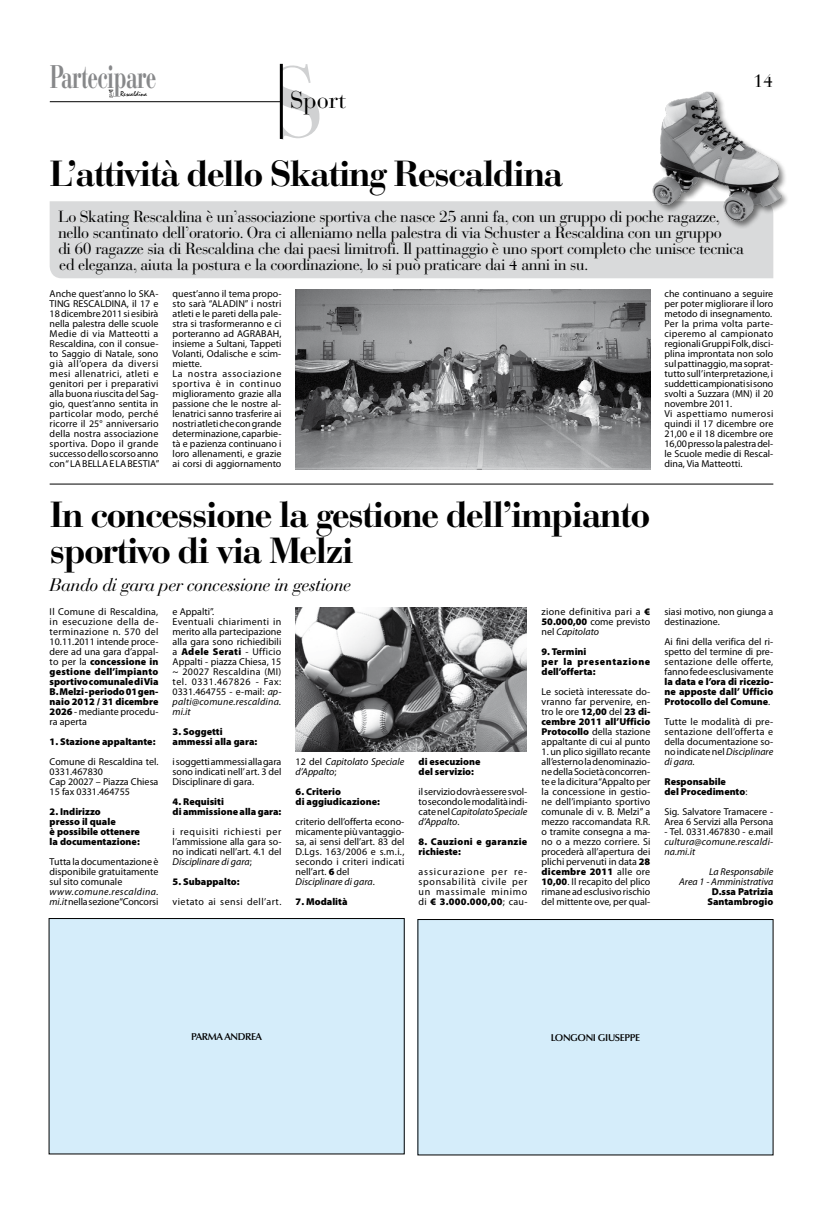
<style>
.page{position:relative;width:823px;height:1219px;background:#fff}
.page>*{position:absolute;margin:0;border:0;box-sizing:border-box;transform-origin:0 0}
.t1{font:700 36px/36px "Bauer Bodoni Std";letter-spacing:-.05em;color:#000}
.t2{font:700 32.5px "Bauer Bodoni Std";letter-spacing:-.03em;color:#87888a;scale:.65 1}
.t3{font:24px "Bauer Bodoni Std";color:#000}
.t4{font:italic 18px "Bauer Bodoni Std";letter-spacing:-.03em;color:#000}
.t5{font:18px "Bauer Bodoni Std";color:#000}
.t6{font:16px/16px "Bauer Bodoni Std";letter-spacing:-.03em;color:#000}
.t7{font:10px/10px "Myriad Pro";color:#000;text-align:justify}
.t8{font:900 10px/10px "Myriad Pro";color:#000}
.t9{font:italic 10px/10px "Myriad Pro";letter-spacing:.005em;color:#000}
.t10{font:italic 10px/10px "Myriad Pro";letter-spacing:.035em;color:#000}
.t11{font:900 10px/10px "Myriad Pro";letter-spacing:.035em;color:#000}
.t12{font:900 10px/10px "Myriad Pro";letter-spacing:.03em;color:#000}
.t13{font:600 10px "Optima LT Std";letter-spacing:-.04em;color:#000}
.t14{font:10px "Myriad Pro";letter-spacing:.04em;color:#000}
.t15{font:6.9px "Mistral Std";color:#000}
.s1{font-weight:900}
.s2{font-style:normal}
.s3{font-style:italic}
.s4{font-weight:400}
</style>
<div class="page">
<svg style="left:109px;top:89px;width:5px;height:8px"></svg>
<hr style="left:50px;top:101px;width:231px;height:1px;background:#000">
<div style="left:49px;top:918px;width:355px;height:236px;background:#d5edfa"></div>
<div style="left:49px;top:918px;width:355px;height:236px;border:1px solid #000"></div>
<div style="left:417px;top:919px;width:355px;height:236px;background:#d5edfa"></div>
<div style="left:417px;top:919px;width:355px;height:236px;border:1px solid #000"></div>
<div style="left:50px;top:201px;width:722px;height:77px;background:#d9dadb"></div>
<img style="left:295px;top:290px;width:355px;height:180px">
<hr style="left:50px;top:484px;width:722px;height:1px;background:#000">
<img style="left:295px;top:608px;width:231px;height:144px">
<div style="left:651px;top:91px;width:138px;height:137px;background:#000;opacity:.5"></div>
<img style="left:650px;top:91px;width:132px;height:133px">
<svg style="left:268px;top:63px;width:15px;height:76px"></svg>
<h2 class="t2" style="left:50px;top:57px;width:165px">Partecipare</h2>
<p class="t15" style="left:120px;top:90px;width:28px">Rescaldina</p>
<h3 class="t3" style="left:290px;top:86px;width:58px">Sport</h3>
<h3 class="t5" style="left:752px;top:70px;width:22px">14</h3>
<h1 class="t1" style="left:50px;top:156px;width:515px">L’attività dello Skating Rescaldina</h1>
<p class="t6" style="left:58px;top:208px;width:687px">Lo Skating Rescaldina è un’associazione sportiva che nasce 25 anni fa, con un gruppo di poche ragazze, nello scantinato dell’oratorio. Ora ci alleniamo nella palestra di via Schuster a Rescaldina con un gruppo<br>di 60 ragazze sia di Rescaldina che dai paesi limitrofi. Il pattinaggio è uno sport completo che unisce tecnica ed eleganza, aiuta la postura e la coordinazione, lo si può praticare dai 4 anni in su.</p>
<p class="t7" style="left:50px;top:289px;width:111px">Anche quest’anno lo SKA-TING RESCALDINA, il 17 e 18 dicembre 2011 si esibirà nella palestra delle scuole Medie di via Matteotti a Rescaldina, con il consue&shy;to Saggio di Natale, sono già all’opera da diversi mesi allenatrici, atleti e genitori per i preparativi alla buona riuscita del Sag&shy;gio, quest’anno sentita in particolar modo, perché ricorre il 25° anniversario della nostra associazione sportiva. Dopo il grande successo dello scorso anno con “ LA BELLA E LA BESTIA”</p>
<p class="t7" style="left:172px;top:289px;width:110px;text-align:left">quest’anno il tema propo&shy;sto sarà “ALADIN” i nostri atleti e le pareti della pale&shy;stra si trasformeranno e ci porteranno ad AGRABAH, insieme a Sultani, Tappeti<br>Volanti, Odalische e scim&shy;miette.<br>La nostra associazione sportiva è in continuo miglioramento grazie alla passione che le nostre al&shy;lenatrici sanno trasferire ai nostri atleti che con grande determinazione, caparbie&shy;tà e pazienza continuano i loro allenamenti, e grazie ai corsi di aggiornamento</p>
<p class="t7" style="left:664px;top:289px;width:110px;text-align:left">che continuano a seguire per poter migliorare il loro metodo di insegnamento.<br>Per la prima volta parte&shy;ciperemo al campionato regionali Gruppi Folk, disci&shy;plina improntata non solo sul pattinaggio, ma soprat&shy;tutto sull’interpretazione, i suddetti campionati si sono svolti a Suzzara (MN) il 20 novembre 2011.<br>Vi aspettiamo numerosi quindi il 17 dicembre ore<br>21,00 e il 18 dicembre ore<br>16,00 presso la palestra del&shy;le Scuole medie di Rescal&shy;dina, Via Matteotti.</p>
<h1 class="t1" style="left:50px;top:497px;width:602px">In concessione la gestione dell’impianto sportivo di via Melzi</h1>
<h3 class="t4" style="left:50px;top:574px;width:303px">Bando di gara per concessione in gestione</h3>
<p class="t7" style="left:50px;top:607px;width:110px">Il Comune di Rescaldina, in esecuzione della de&shy;terminazione n. 570 del 10.11.2011 intende proce&shy;dere ad una gara d’appal&shy;to per la <span class="s1">concessione in gestione dell’impianto sportivo comunale di Via B. Melzi - periodo 01 gen&shy;naio 2012 / 31 dicembre 2026</span> - mediante procedu&shy;ra aperta</p>
<p class="t8" style="left:50px;top:737px;width:107px">1. Stazione appaltante:</p>
<p class="t7" style="left:50px;top:757px;width:110px;text-align:left">Comune di Rescaldina tel.<br>0331.467830<br>Cap 20027 – Piazza Chiesa<br>15 fax 0331.464755</p>
<p class="t8" style="left:50px;top:807px;width:92px">2. Indirizzo<br>presso il quale<br>è possibile ottenere la documentazione:</p>
<p class="t7" style="left:50px;top:857px;width:110px">Tutta la documentazione è disponibile gratuitamente sul sito comunale</p>
<p class="t10" style="left:50px;top:887px;width:110px">www.comune.rescaldina. mi.it <span class="s2">nella sezione “Concorsi</span></p>
<p class="t7" style="left:172px;top:607px;width:110px;text-align:left">e Appalti”.<br>Eventuali chiarimenti in merito alla partecipazione alla gara sono richiedibili a <span class="s1">Adele Serati</span> - Ufficio<br>Appalti - piazza Chiesa, 15 ~ 20027 Rescaldina (MI) tel. 0331.467826 - Fax:<br>0331.464755 - e-mail: <span class="s3">ap&shy;palti@comune.rescaldina. mi.it</span></p>
<p class="t8" style="left:172px;top:727px;width:86px">3. Soggetti ammessi alla gara:</p>
<p class="t7" style="left:172px;top:757px;width:110px">i soggetti ammessi alla gara sono indicati nell’ art. 3 del Disciplinare di gara.</p>
<p class="t8" style="left:172px;top:797px;width:110px">4. Requisiti<br>di ammissione alla gara:</p>
<p class="t7" style="left:172px;top:827px;width:110px">i requisiti richiesti per l’ammissione alla gara so&shy;no indicati nell’art. 4.1 del <span class="s3">Disciplinare di gara</span>;</p>
<p class="t8" style="left:172px;top:877px;width:68px">5. Subappalto:</p>
<p class="t14" style="left:172px;top:896px;width:110px">vietato ai sensi dell’art.</p>
<p class="t9" style="left:295px;top:757px;width:110px"><span class="s2">12 del</span> Capitolato Speciale d’Appalto<span class="s2">;</span></p>
<p class="t8" style="left:295px;top:787px;width:86px">6. Criterio<br>di aggiudicazione:</p>
<p class="t7" style="left:295px;top:817px;width:110px;text-align:left">criterio dell’offerta econo&shy;micamente più vantaggio&shy;sa, ai sensi dell’art. 83 del<br>D.Lgs. 163/2006 e s.m.i., secondo i criteri indicati nell’art. <span class="s1">6</span> del<br><span class="s3">Disciplinare di gara</span>.</p>
<p class="t8" style="left:295px;top:897px;width:53px">7. Modalità</p>
<p class="t8" style="left:418px;top:757px;width:63px">di esecuzione del servizio:</p>
<p class="t7" style="left:418px;top:787px;width:110px">il servizio dovrà essere svol&shy;to secondo le modalità indi&shy;cate nel <span class="s3">Capitolato Speciale d’Appalto</span>.</p>
<p class="t12" style="left:418px;top:837px;width:110px">8. Cauzioni e garanzie richieste:</p>
<p class="t7" style="left:418px;top:867px;width:110px">assicurazione per re&shy;sponsabilità civile per un massimale minimo di <span class="s1">€ 3.000.000,00</span>; cau-</p>
<p class="t7" style="left:541px;top:607px;width:110px">zione definitiva pari a <span class="s1">€ 50.000,00</span> come previsto nel <span class="s3">Capitolato</span></p>
<p class="t11" style="left:541px;top:647px;width:110px">9. Termini<br>per la presentazione dell’offerta:</p>
<p class="t7" style="left:541px;top:687px;width:110px">Le società interessate do&shy;vranno far pervenire, en&shy;tro le ore <span class="s1">12,00</span> del <span class="s1">23 di&shy;cembre 2011 all’Ufficio Protocollo</span> della stazione appaltante di cui al punto</p>
<p class="t7" style="left:541px;top:747px;width:110px">1. un plico sigillato recante all’esterno la denominazio&shy;ne della Società concorren&shy;te e la dicitura “Appalto per la concessione in gestio&shy;ne dell’impianto sportivo comunale di v. B. Melzi” a mezzo raccomandata R.R. o tramite consegna a ma&shy;no o a mezzo corriere. Si procederà all’apertura dei plichi pervenuti in data <span class="s1">28 dicembre 2011</span> alle ore <span class="s1">10,00</span>. Il recapito del plico rimane ad esclusivo rischio del mittente ove, per qual-</p>
<p class="t7" style="left:664px;top:607px;width:110px">siasi motivo, non giunga a destinazione.</p>
<p class="t7" style="left:664px;top:637px;width:110px">Ai fini della verifica del ri&shy;spetto del termine di pre&shy;sentazione delle offerte, fanno fede esclusivamente</p>
<p class="t8" style="left:664px;top:677px;width:110px;text-align:justify">la data e l’ora di ricezio&shy;ne apposte dall’ Ufficio Protocollo del Comune<span class="s4">.</span></p>
<p class="t7" style="left:664px;top:717px;width:110px">Tutte le modalità di pre&shy;sentazione dell’offerta e della documentazione so&shy;no indicate nel <span class="s3">Disciplinare di gara</span>.</p>
<p class="t8" style="left:664px;top:777px;width:84px">Responsabile<br>del Procedimento<span class="s4">:</span></p>
<p class="t7" style="left:664px;top:807px;width:110px">Sig. Salvatore Tramacere -<br>Area 6 Servizi alla Persona</p>
<p class="t7" style="left:664px;top:827px;width:110px">- Tel. 0331.467830 - e.mail</p>
<p class="t9" style="left:664px;top:837px;width:110px">cultura@comune.rescaldi&shy;na.mi.it</p>
<p class="t9" style="left:678px;top:867px;width:96px;text-align:right">La Responsabile<br>Area 1 - Amministrativa</p>
<p class="t8" style="left:707px;top:887px;width:67px;text-align:center">D.ssa Patrizia<br>Santambrogio</p>
<p class="t13" style="left:191px;top:1031px;width:72px">PARMA ANDREA</p>
<p class="t13" style="left:550px;top:1032px;width:91px">LONGONI GIUSEPPE</p>
</div>
